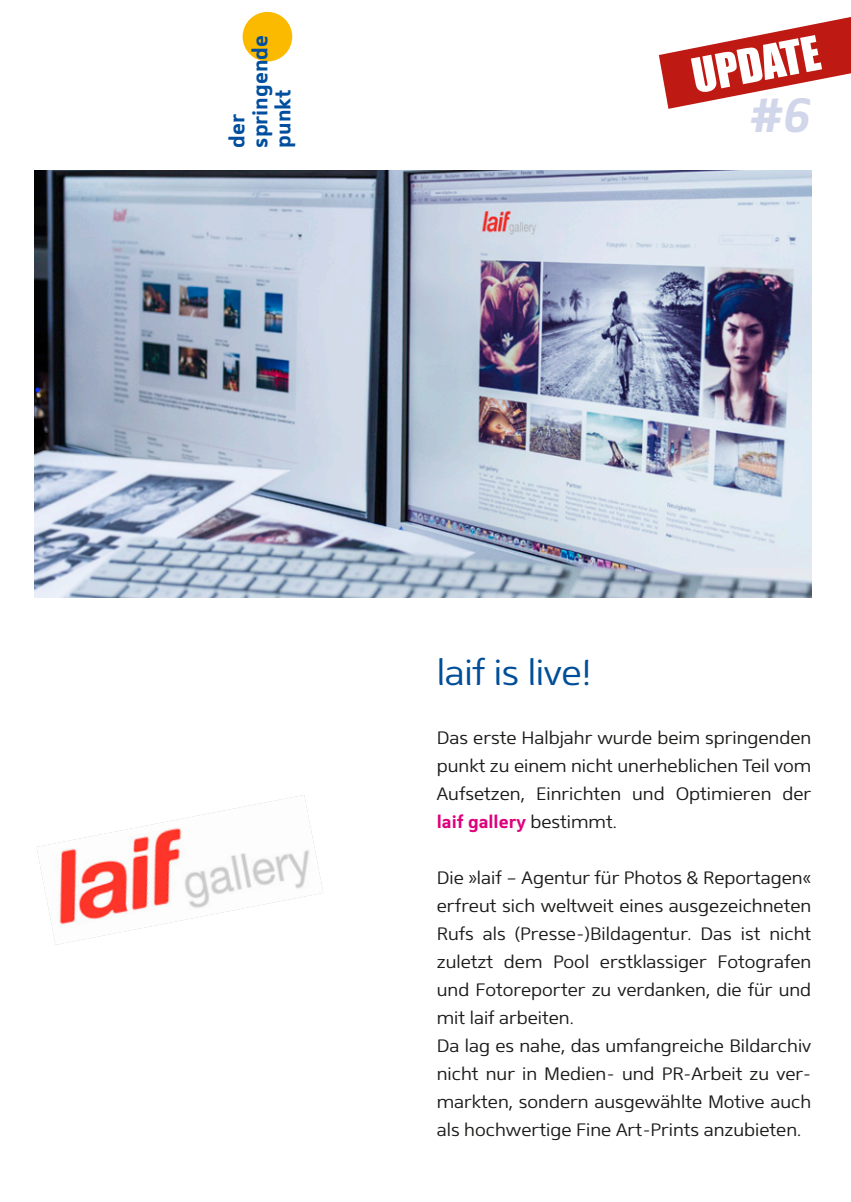
<style>
.page{position:relative;width:851px;height:1202px;background:#fff}
.page>*{position:absolute;margin:0;border:0;box-sizing:border-box;transform-origin:0 0}
.t1{font:italic 700 48px "Mentone";color:#d1d6ea}
.t2{font:44.2px "Impact";color:#fff}
.Head1{font:300 36px "Mentone";letter-spacing:-.01em;color:#004e99}
.t3{font:700 21.4px/23px "Mentone";color:#004e9e}
.Copy{font:300 18px/28px "Mentone";color:#1b1b1a;text-align:justify}
.s1{font-weight:700;color:#de007c}
</style>
<div class="page">
<div style="left:242px;top:12px;width:50px;height:50px;background:#fbb900;border-radius:50%"></div>
<svg style="left:658px;top:17px;width:192px;height:92px"></svg>
<img style="left:34px;top:170px;width:777px;height:428px">
<img style="left:36px;top:795px;width:287px;height:150px">
<p class="t3" style="left:225px;top:148px;width:114px;rotate:-90deg">der springende punkt</p>
<p class="t2" style="left:685px;top:43px;width:131px;rotate:-11deg">UPDATE</p>
<p class="t1" style="left:749px;top:85px;width:63px">#6</p>
<p class="Head1" style="left:437px;top:651px;width:157px">laif is live!</p>
<p class="Copy" style="left:437px;top:724px;width:376px">Das erste Halbjahr wurde beim springenden punkt zu einem nicht unerheblichen Teil vom Aufsetzen, Einrichten und Optimieren der <span class="s1">laif gallery</span> bestimmt.</p>
<p class="Copy" style="left:437px;top:864px;width:376px">Die »laif – Agentur für Photos &amp; Reportagen« erfreut sich weltweit eines ausgezeichneten Rufs als (Presse-)Bildagentur. Das ist nicht zuletzt dem Pool erstklassiger Fotografen und Fotoreporter zu verdanken, die für und mit laif arbeiten.</p>
<p class="Copy" style="left:437px;top:1032px;width:376px">Da lag es nahe, das umfangreiche Bildarchiv nicht nur in Medien- und PR-Arbeit zu ver&shy;markten, sondern ausgewählte Motive auch als hochwertige Fine Art-Prints anzubieten.</p>
</div>
